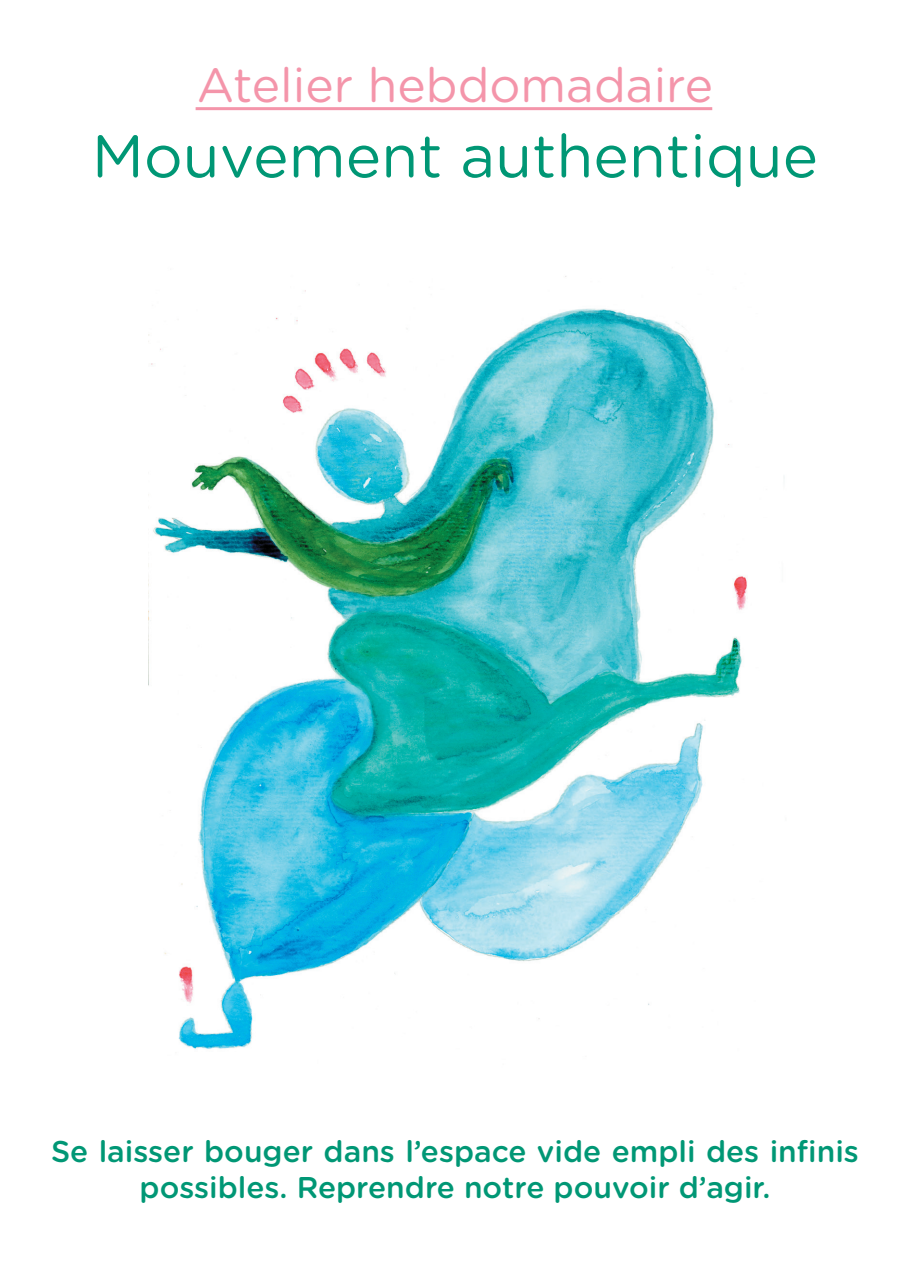
<style>
.page{position:relative;width:910px;height:1276px;background:#fff}
.page>*{position:absolute;margin:0;border:0;box-sizing:border-box;transform-origin:0 0}
.t1{font:60px "Gotham Rounded";color:#009775}
.t2{font:48px "Gotham Rounded";color:#f495aa}
.t3{font:500 30px/36px "Gotham Rounded";color:#009775;text-align:center}
</style>
<div class="page">
<img style="left:151px;top:276px;width:634px;height:773px">
<hr style="left:196px;top:107px;width:516px;height:3px;background:#f495aa">
<h2 class="t2" style="left:197px;top:52px;width:518px">Atelier hebdomadaire</h2>
<h1 class="t1" style="left:92px;top:115px;width:728px">Mouvement authentique</h1>
<p class="t3" style="left:51px;top:1132px;width:809px">Se laisser bouger dans l’espace vide empli des infinis possibles. Reprendre notre pouvoir d’agir.</p>
</div>
